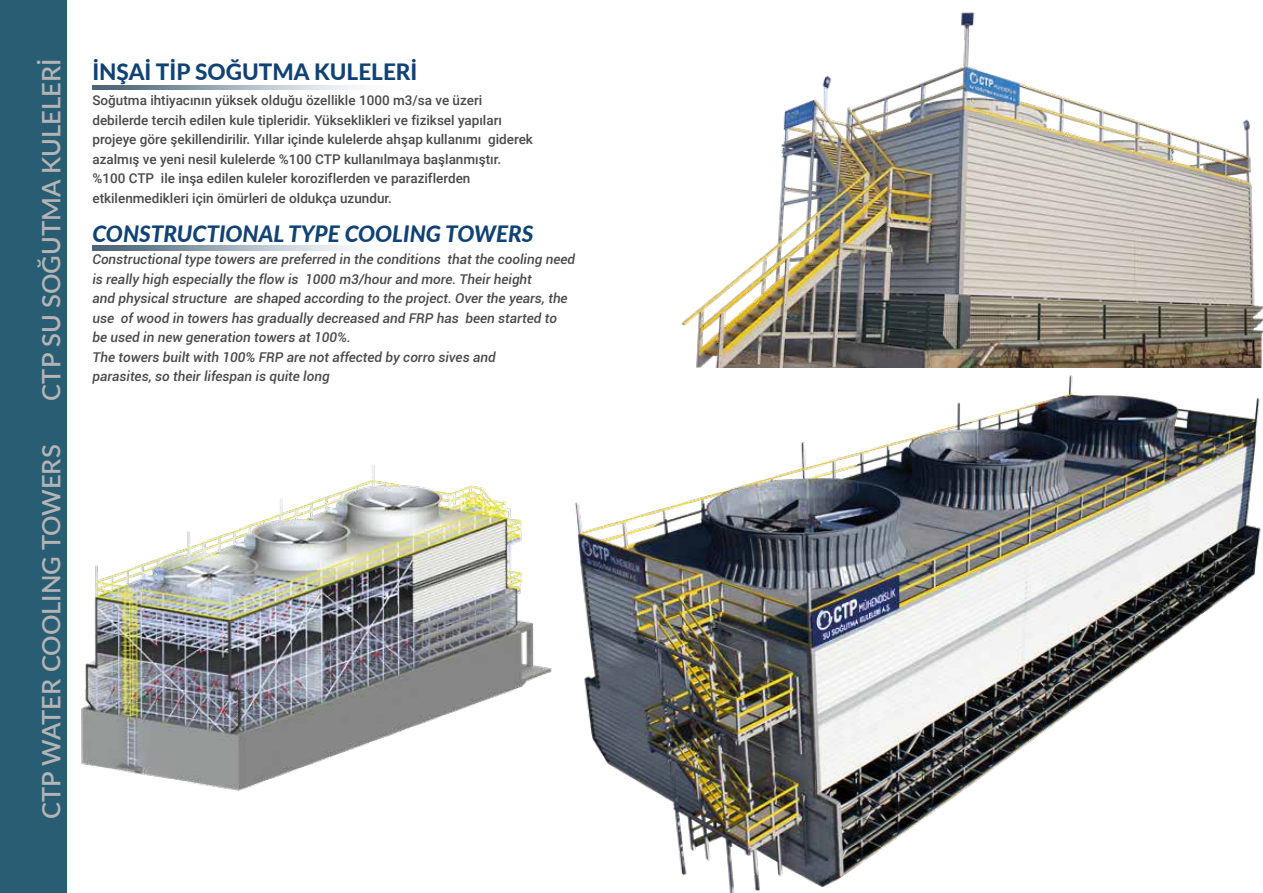
<style>
.page{position:relative;width:1263px;height:893px;background:#fff}
.page>*{position:absolute;margin:0;border:0;box-sizing:border-box;transform-origin:0 0}
.t1{font:600 25.5px "Lato";color:#b5b4b4}
.t2{font:italic 800 22.5px "Lato";color:#114274}
.t3{font:800 22.5px "Lato";color:#114274}
.t4{font:italic 500 13.5px/19.5px "Roboto";color:#4a4a49}
.t5{font:500 13.5px/19.5px "Roboto";color:#4a4a49}
</style>
<div class="page">
<div style="left:0;top:0;width:67px;height:893px;background:#285d74"></div>
<img style="left:682px;top:12px;width:581px;height:328px">
<svg style="left:92px;top:246px;width:266px;height:4px"></svg>
<svg style="left:92px;top:85px;width:266px;height:5px"></svg>
<img style="left:626px;top:340px;width:636px;height:553px">
<img style="left:81px;top:465px;width:545px;height:326px">
<h1 class="t1" style="left:33px;top:400px;width:343px;rotate:-90deg">CTP SU SOĞUTMA KULELERİ</h1>
<h1 class="t1" style="left:33px;top:819px;width:376px;rotate:-90deg">CTP WATER COOLING TOWERS</h1>
<h2 class="t3" style="left:92px;top:55px;width:326px">İNŞAİ TİP SOĞUTMA KULELERİ</h2>
<p class="t5" style="left:92px;top:90px;width:442px">Soğutma ihtiyacının yüksek olduğu özellikle 1000 m3/sa ve üzeri debilerde tercih edilen kule tipleridir. Yükseklikleri ve fiziksel yapıları projeye göre şekillendirilir. Yıllar içinde kulelerde ahşap kullanımı giderek azalmış ve yeni nesil kulelerde %100 CTP kullanılmaya başlanmıştır. %100 CTP ile inşa edilen kuleler koroziflerden ve paraziflerden etkilenmedikleri için ömürleri de oldukça uzundur.</p>
<h2 class="t2" style="left:92px;top:217px;width:443px">CONSTRUCTIONAL TYPE COOLING TOWERS</h2>
<p class="t4" style="left:92px;top:249px;width:484px">Constructional type towers are preferred in the conditions that the cooling need is really high especially the flow is 1000 m3/hour and more. Their height<br>and physical structure are shaped according to the project. Over the years, the use of wood in towers has gradually decreased and FRP has been started to be used in new generation towers at 100%.<br>The towers built with 100% FRP are not affected by corro sives and<br>parasites, so their lifespan is quite long</p>
</div>
